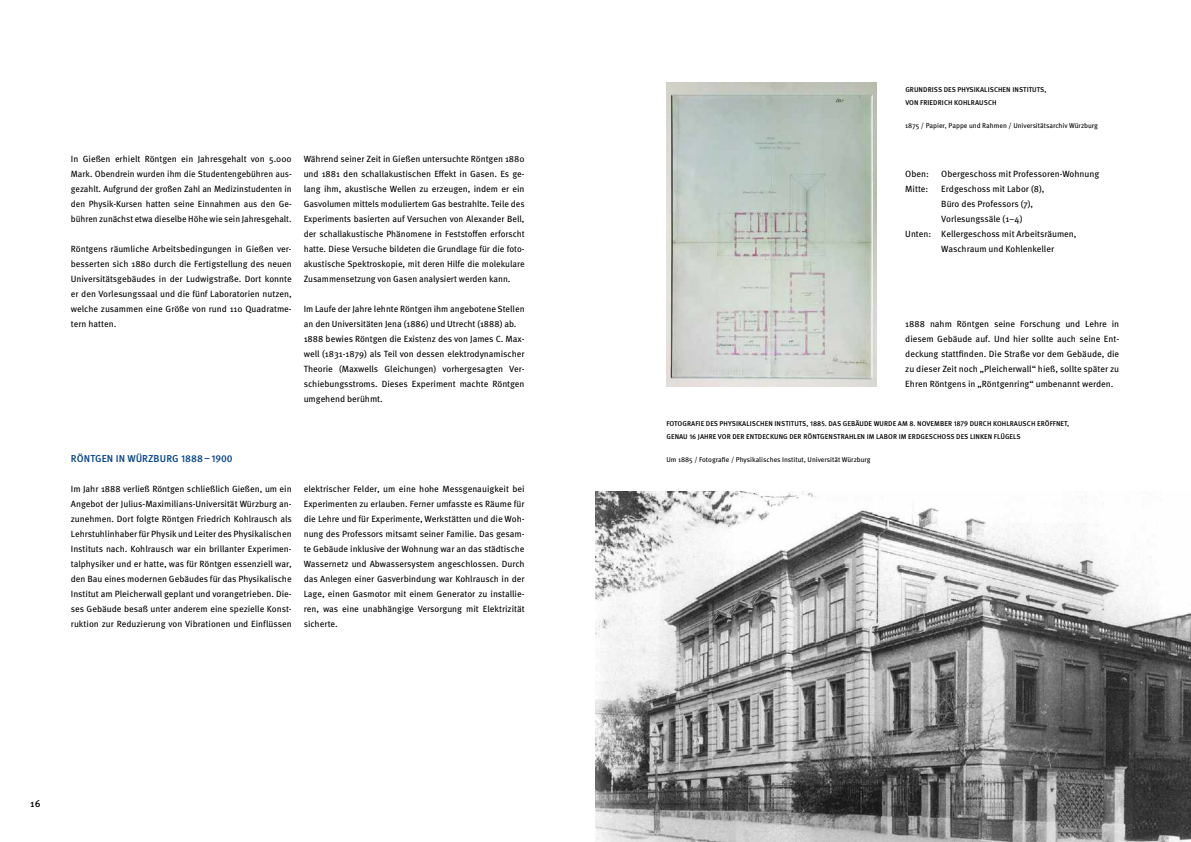
<style>
.page{position:relative;width:1191px;height:842px;background:#fff}
.page>*{position:absolute;margin:0;border:0;box-sizing:border-box;transform-origin:0 0}
.t1{font:500 10px "Meta Pro";letter-spacing:.01em;color:#004289}
.t2{font:500 10px "Meta Pro";color:#000}
.t3{font:9px/15px "Meta Pro";color:#000;text-align:justify}
.t4{font:500 7px/13px "Meta Pro";letter-spacing:.01em;color:#000}
.t5{font:7px "Meta Pro";letter-spacing:-.005em;color:#000}
</style>
<div class="page">
<img style="left:666px;top:82px;width:210px;height:305px">
<img style="left:595px;top:492px;width:596px;height:350px">
<p class="t3" style="left:71px;top:150px;width:222px">In Gießen erhielt Röntgen ein Jahresgehalt von 5.000<br>Mark. Obendrein wurden ihm die Studentengebühren aus&shy;gezahlt. Aufgrund der großen Zahl an Medizinstudenten in den Physik-Kursen hatten seine Einnahmen aus den Ge&shy;bühren zunächst etwa dieselbe Höhe wie sein Jahresgehalt.</p>
<p class="t3" style="left:71px;top:240px;width:222px">Röntgens räumliche Arbeitsbedingungen in Gießen ver&shy;besserten sich 1880 durch die Fertigstellung des neuen Universitätsgebäudes in der Ludwigstraße. Dort konnte er den Vorlesungssaal und die fünf Laboratorien nutzen, welche zusammen eine Größe von rund 110 Quadratme&shy;tern hatten.</p>
<p class="t3" style="left:304px;top:150px;width:222px">Während seiner Zeit in Gießen untersuchte Röntgen 1880 und 1881 den schallakustischen Effekt in Gasen. Es ge&shy;lang ihm, akustische Wellen zu erzeugen, indem er ein Gasvolumen mittels moduliertem Gas bestrahlte. Teile des Experiments basierten auf Versuchen von Alexander Bell, der schallakustische Phänomene in Feststoffen erforscht hatte. Diese Versuche bildeten die Grundlage für die foto&shy;akustische Spektroskopie, mit deren Hilfe die molekulare Zusammensetzung von Gasen analysiert werden kann.</p>
<p class="t3" style="left:304px;top:300px;width:222px;text-align:left">Im Laufe der Jahre lehnte Röntgen ihm angebotene Stellen an den Universitäten Jena (1886) und Utrecht (1888) ab.<br>1888 bewies Röntgen die Existenz des von James C. Max&shy;well (1831-1879) als Teil von dessen elektrodynamischer Theorie (Maxwells Gleichungen) vorhergesagten Ver&shy;schiebungsstroms. Dieses Experiment machte Röntgen umgehend berühmt.</p>
<p class="t1" style="left:71px;top:452px;width:163px">RÖNTGEN IN WÜRZBURG 1888–1900</p>
<p class="t3" style="left:71px;top:480px;width:222px">Im Jahr 1888 verließ Röntgen schließlich Gießen, um ein Angebot der Julius-Maximilians-Universität Würzburg an&shy;zunehmen. Dort folgte Röntgen Friedrich Kohlrausch als Lehrstuhlinhaber für Physik und Leiter des Physikalischen Instituts nach. Kohlrausch war ein brillanter Experimen&shy;talphysiker und er hatte, was für Röntgen essenziell war, den Bau eines modernen Gebäudes für das Physikalische Institut am Pleicherwall geplant und vorangetrieben. Die&shy;ses Gebäude besaß unter anderem eine spezielle Konst&shy;ruktion zur Reduzierung von Vibrationen und Einflüssen</p>
<p class="t3" style="left:304px;top:481px;width:222px">elektrischer Felder, um eine hohe Messgenauigkeit bei Experimenten zu erlauben. Ferner umfasste es Räume für die Lehre und für Experimente, Werkstätten und die Woh&shy;nung des Professors mitsamt seiner Familie. Das gesam&shy;te Gebäude inklusive der Wohnung war an das städtische Wassernetz und Abwassersystem angeschlossen. Durch das Anlegen einer Gasverbindung war Kohlrausch in der Lage, einen Gasmotor mit einem Generator zu installie&shy;ren, was eine unabhängige Versorgung mit Elektrizität sicherte.</p>
<p class="t2" style="left:30px;top:797px;width:12px">16</p>
<p class="t4" style="left:905px;top:83px;width:143px">GRUNDRISS DES PHYSIKALISCHEN INSTITUTS,<br>VON FRIEDRICH KOHLRAUSCH</p>
<p class="t5" style="left:905px;top:120px;width:194px">1875 / Papier, Pappe und Rahmen / Universitätsarchiv Würzburg</p>
<p class="t3" style="left:905px;top:166px;width:25px">Oben:</p>
<p class="t3" style="left:941px;top:166px;width:159px">Obergeschoss mit Professoren-Wohnung</p>
<p class="t3" style="left:905px;top:181px;width:25px">Mitte:</p>
<p class="t3" style="left:941px;top:181px;width:105px">Erdgeschoss mit Labor (8),</p>
<p class="t3" style="left:941px;top:196px;width:93px">Büro des Professors (7),</p>
<p class="t3" style="left:941px;top:211px;width:83px">Vorlesungssäle (1–4)</p>
<p class="t3" style="left:905px;top:226px;width:173px">Unten: Kellergeschoss mit Arbeitsräumen,</p>
<p class="t3" style="left:941px;top:241px;width:114px">Waschraum und Kohlenkeller</p>
<p class="t3" style="left:905px;top:315px;width:215px">1888 nahm Röntgen seine Forschung und Lehre in diesem Gebäude auf. Und hier sollte auch seine Ent&shy;deckung stattfinden. Die Straße vor dem Gebäude, die zu dieser Zeit noch „Pleicherwall“ hieß, sollte später zu Ehren Röntgens in „Röntgenring“ umbenannt werden.</p>
<p class="t4" style="left:666px;top:417px;width:404px">FOTOGRAFIE DES PHYSIKALISCHEN INSTITUTS, 1885. DAS GEBÄUDE WURDE AM 8. NOVEMBER 1879 DURCH KOHLRAUSCH ERÖFFNET,<br>GENAU 16 JAHRE VOR DER ENTDECKUNG DER RÖNTGENSTRAHLEN IM LABOR IM ERDGESCHOSS DES LINKEN FLÜGELS</p>
<p class="t5" style="left:666px;top:454px;width:206px">Um 1885 / Fotografie / Physikalisches Institut, Universität Würzburg</p>
</div>
